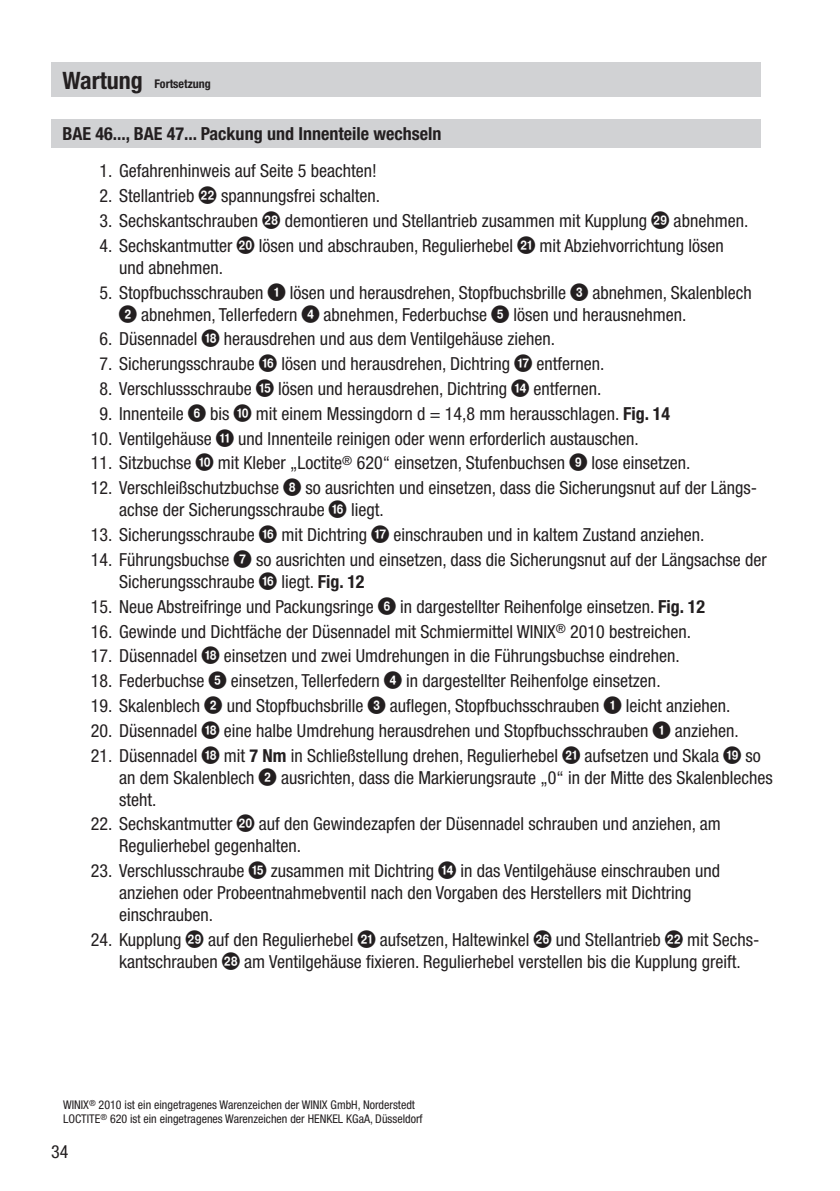
<style>
.page{position:relative;width:840px;height:1191px;background:#fff}
.page>*{position:absolute;margin:0;border:0;box-sizing:border-box;transform-origin:0 0}
.t1{font:700 condensed 24px "Helvetica Neue LT Pro";color:#231f20}
.t2{font:condensed 18px/22px "Helvetica Neue LT Pro";color:#231f20}
.t3{font:700 condensed 18px "Helvetica Neue LT Pro";color:#231f20}
.t4{font:condensed 12px/14px "Helvetica Neue LT Pro";color:#231f20}
.t5{font:700 condensed 12px "Helvetica Neue LT Pro";color:#231f20}
.s1{color:#fff}
.s2{font-family:"Ziffern GESTRA";font-stretch:normal;font-size:20px}
.s3{font-weight:700}
</style>
<div class="page">
<div style="left:51px;top:62px;width:709px;height:34px;background:#d1d2d4"></div>
<div style="left:51px;top:119px;width:709px;height:28px;background:#d1d2d4"></div>
<h1 class="t1" style="left:62px;top:66px;width:82px">Wartung</h1>
<p class="t3" style="left:62px;top:123px;width:380px">BAE 46..., BAE 47... Packung und Innenteile wechseln</p>
<p class="t5" style="left:154px;top:76px;width:58px">Fortsetzung</p>
<p class="t2" style="left:91px;top:160px;width:287px"><span class="s1">0</span>1. Gefahrenhinweis auf Seite 5 beachten!</p>
<p class="t2" style="left:91px;top:185px;width:290px"><span class="s1">0</span>2. Stellantrieb <span class="s2">L</span> spannungsfrei schalten.</p>
<p class="t2" style="left:91px;top:209px;width:658px"><span class="s1">0</span>3. Sechskantschrauben <span class="s2">R</span> demontieren und Stellantrieb zusammen mit Kupplung <span class="s2">S</span> abnehmen.</p>
<p class="t2" style="left:119px;top:234px;width:606px;text-indent:-28px"><span class="s1">0</span>4. Sechskantmutter <span class="s2">J</span> lösen und abschrauben, Regulierhebel <span class="s2">K</span> mit Abziehvorrichtung lösen und abnehmen.</p>
<p class="t2" style="left:119px;top:281px;width:634px;text-indent:-28px"><span class="s1">0</span>5. Stopfbuchsschrauben <span class="s2">1</span> lösen und herausdrehen, Stopfbuchsbrille <span class="s2">3</span> abnehmen, Skalenblech<br><span class="s2">2</span> abnehmen, Tellerfedern <span class="s2">4</span> abnehmen, Federbuchse <span class="s2">5</span> lösen und herausnehmen.</p>
<p class="t2" style="left:91px;top:328px;width:465px"><span class="s1">0</span>6. Düsennadel <span class="s2">H</span> herausdrehen und aus dem Ventilgehäuse ziehen.</p>
<p class="t2" style="left:91px;top:353px;width:515px"><span class="s1">0</span>7. Sicherungsschraube <span class="s2">F</span> lösen und herausdrehen, Dichtring <span class="s2">G</span> entfernen.</p>
<p class="t2" style="left:91px;top:377px;width:512px"><span class="s1">0</span>8. Verschlussschraube <span class="s2">E</span> lösen und herausdrehen, Dichtring <span class="s2">D</span> entfernen.</p>
<p class="t2" style="left:91px;top:402px;width:580px"><span class="s1">0</span>9. Innenteile <span class="s2">6</span> bis <span class="s2">0</span> mit einem Messingdorn d = 14,8 mm herausschlagen. <span class="s3">Fig. 14</span></p>
<p class="t2" style="left:91px;top:427px;width:549px">10. Ventilgehäuse <span class="s2">A</span> und Innenteile reinigen oder wenn erforderlich austauschen.</p>
<p class="t2" style="left:91px;top:452px;width:600px">11. Sitzbuchse <span class="s2">0</span> mit Kleber „Loctite<sup>®</sup> 620“ einsetzen, Stufenbuchsen <span class="s2">9</span> lose einsetzen.</p>
<p class="t2" style="left:119px;top:477px;width:639px;text-indent:-28px">12. Verschleißschutzbuchse <span class="s2">8</span> so ausrichten und einsetzen, dass die Sicherungsnut auf der Längs&shy;achse der Sicherungsschraube <span class="s2">F</span> liegt.</p>
<p class="t2" style="left:91px;top:523px;width:615px">13. Sicherungsschraube <span class="s2">F</span> mit Dichtring <span class="s2">G</span> einschrauben und in kaltem Zustand anziehen.</p>
<p class="t2" style="left:119px;top:548px;width:648px;text-indent:-28px">14. Führungsbuchse <span class="s2">7</span> so ausrichten und einsetzen, dass die Sicherungsnut auf der Längsachse der<br>Sicherungsschraube <span class="s2">F</span> liegt. <span class="s3">Fig. 12</span></p>
<p class="t2" style="left:91px;top:595px;width:615px">15. Neue Abstreifringe und Packungsringe <span class="s2">6</span> in dargestellter Reihenfolge einsetzen. <span class="s3">Fig. 12</span></p>
<p class="t2" style="left:91px;top:620px;width:601px">16. Gewinde und Dichtfäche der Düsennadel mit Schmiermittel WINIX<sup>®</sup> 2010 bestreichen.</p>
<p class="t2" style="left:91px;top:645px;width:590px">17. Düsennadel <span class="s2">H</span> einsetzen und zwei Umdrehungen in die Führungsbuchse eindrehen.</p>
<p class="t2" style="left:91px;top:669px;width:571px">18. Federbuchse <span class="s2">5</span> einsetzen, Tellerfedern <span class="s2">4</span> in dargestellter Reihenfolge einsetzen.</p>
<p class="t2" style="left:91px;top:694px;width:640px">19. Skalenblech <span class="s2">2</span> und Stopfbuchsbrille <span class="s2">3</span> auflegen, Stopfbuchsschrauben <span class="s2">1</span> leicht anziehen.</p>
<p class="t2" style="left:91px;top:719px;width:649px">20. Düsennadel <span class="s2">H</span> eine halbe Umdrehung herausdrehen und Stopfbuchsschrauben <span class="s2">1</span> anziehen.</p>
<p class="t2" style="left:119px;top:744px;width:654px;text-indent:-28px">21. Düsennadel <span class="s2">H</span> mit <span class="s3">7 Nm</span> in Schließstellung drehen, Regulierhebel <span class="s2">K</span> aufsetzen und Skala <span class="s2">I</span> so an dem Skalenblech <span class="s2">2</span> ausrichten, dass die Markierungsraute „0“ in der Mitte des Skalenbleches steht.</p>
<p class="t2" style="left:119px;top:813px;width:602px;text-indent:-28px">22. Sechskantmutter <span class="s2">J</span> auf den Gewindezapfen der Düsennadel schrauben und anziehen, am<br>Regulierhebel gegenhalten.</p>
<p class="t2" style="left:119px;top:859px;width:602px;text-indent:-28px">23. Verschlusschraube <span class="s2">E</span> zusammen mit Dichtring <span class="s2">D</span> in das Ventilgehäuse einschrauben und anziehen oder Probeentnahmebventil nach den Vorgaben des Herstellers mit Dichtring einschrauben.</p>
<p class="t2" style="left:91px;top:928px;width:669px;text-align:center">24. Kupplung <span class="s2">S</span> auf den Regulierhebel <span class="s2">K</span> aufsetzen, Haltewinkel <span class="s2">P</span> und Stellantrieb <span class="s2">L</span> mit Sechs&shy;kantschrauben <span class="s2">R</span> am Ventilgehäuse fixieren. Regulierhebel verstellen bis die Kupplung greift.</p>
<p class="t4" style="left:63px;top:1097px;width:361px">WINIX<sup>®</sup> 2010 ist ein eingetragenes Warenzeichen der WINIX GmbH, Norderstedt<br>LOCTITE<sup>®</sup> 620 ist ein eingetragenes Warenzeichen der HENKEL KGaA, Düsseldorf</p>
<p class="t2" style="left:51px;top:1140px;width:19px">34</p>
</div>
